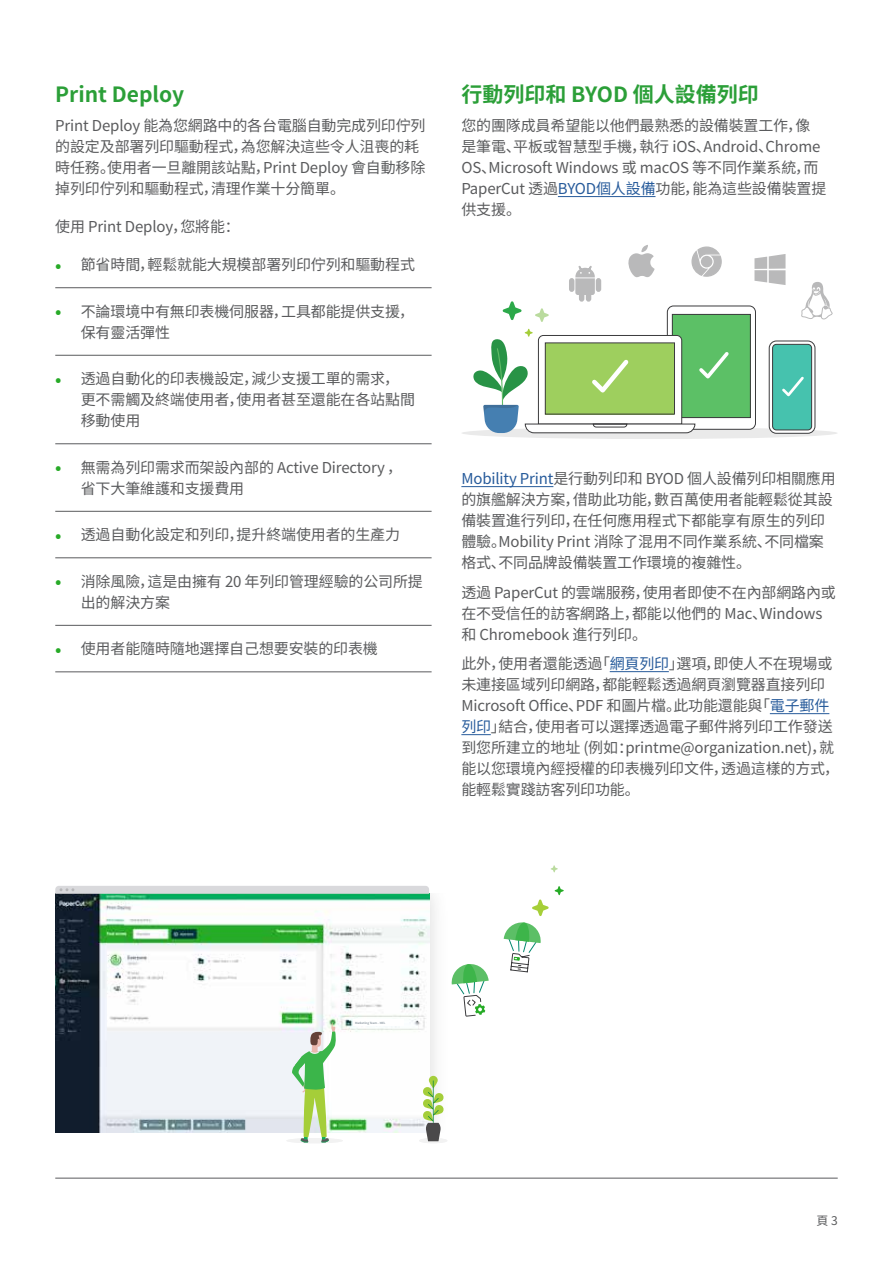
<style>
.page{position:relative;width:893px;height:1263px;background:#fff}
.page>*{position:absolute;margin:0;border:0;box-sizing:border-box;transform-origin:0 0}
.t1{font:700 21px "Source Han Sans CN";color:#2b9f38}
.t2{font:15px/21px "Source Han Sans CN";letter-spacing:-.01em;color:#5a5b5d}
.t3{font:12px "Source Han Sans CN";color:#5a5b5d}
.t4{font:600 3.3px "Source Sans Pro";color:#87939d}
.s1{font-family:"Source Sans Pro";font-size:21px;color:#27aa27}
.s2{color:#275b9b}
</style>
<div class="page">
<hr style="left:55px;top:1178px;width:783px;height:1px;background:#5a5b5d">
<hr style="left:55px;top:287px;width:377px;height:1px;background:#5a5b5d">
<hr style="left:55px;top:355px;width:377px;height:1px;background:#5a5b5d">
<hr style="left:55px;top:443px;width:377px;height:1px;background:#5a5b5d">
<hr style="left:55px;top:511px;width:377px;height:1px;background:#5a5b5d">
<hr style="left:55px;top:557px;width:377px;height:1px;background:#5a5b5d">
<hr style="left:55px;top:625px;width:377px;height:1px;background:#5a5b5d">
<hr style="left:55px;top:671px;width:377px;height:1px;background:#5a5b5d">
<hr style="left:558px;top:196px;width:97px;height:1px;background:#275b9b">
<hr style="left:461px;top:486px;width:92px;height:1px;background:#275b9b">
<hr style="left:610px;top:671px;width:59px;height:1px;background:#275b9b">
<hr style="left:770px;top:713px;width:59px;height:1px;background:#275b9b">
<hr style="left:461px;top:734px;width:30px;height:1px;background:#275b9b">
<div style="left:461px;top:427px;width:377px;height:12px;background:#eaeaea;border-radius:50%"></div>
<svg style="left:503px;top:301px;width:18px;height:19px"></svg>
<svg style="left:535px;top:308px;width:14px;height:14px"></svg>
<div style="left:667px;top:306px;width:89px;height:124px;border:1px solid #3b3b3d;border-radius:6px"></div>
<div style="left:672px;top:314px;width:78px;height:104px;background:#5cc066"></div>
<div style="left:672px;top:314px;width:79px;height:104px;border:1px solid #3b3b3d"></div>
<svg style="left:473px;top:329px;width:259px;height:105px"></svg>
<svg style="left:769px;top:340px;width:47px;height:94px;background:#66beb0"></svg>
<svg style="left:754px;top:254px;width:31px;height:31px"></svg>
<div style="left:569px;top:278px;width:5px;height:14px;border:2px solid #9c9c9d;border-radius:2px"></div>
<div style="left:596px;top:278px;width:5px;height:14px;border:2px solid #9c9c9d;border-radius:2px"></div>
<svg style="left:574px;top:266px;width:26px;height:36px"></svg>
<svg style="left:628px;top:245px;width:27px;height:32px"></svg>
<svg style="left:691px;top:246px;width:31px;height:31px"></svg>
<svg style="left:801px;top:282px;width:31px;height:37px"></svg>
<img style="left:429px;top:894px;width:8px;height:184px">
<img style="left:55px;top:894px;width:374px;height:238px">
<div style="left:286px;top:1138px;width:57px;height:5px;background:#f2f2f2;border-radius:50%"></div>
<svg style="left:419px;top:1138px;width:28px;height:5px"></svg>
<svg style="left:55px;top:886px;width:374px;height:8px;background:#d3d7d8"></svg>
<svg style="left:292px;top:1023px;width:45px;height:119px"></svg>
<div style="left:429px;top:1076px;width:9px;height:12px;background:#a4ce3a;border-radius:4px"></div>
<svg style="left:423px;top:1080px;width:21px;height:61px"></svg>
<div style="left:354px;top:1020px;width:50px;height:6px;background:#fff"></div>
<svg style="left:504px;top:899px;width:45px;height:74px"></svg>
<svg style="left:555px;top:886px;width:9px;height:9px"></svg>
<svg style="left:551px;top:865px;width:7px;height:7px"></svg>
<svg style="left:451px;top:964px;width:38px;height:53px"></svg>
<h1 class="t1" style="left:55px;top:82px;width:130px">Print Deploy</h1>
<p class="t2" style="left:55px;top:116px;width:372px">Print Deploy 能為您網路中的各台電腦自動完成列印佇列的設定及部署列印驅動程式，為您解決這些令人沮喪的耗時任務。使用者一旦離開該站點，Print Deploy 會自動移除掉列印佇列和驅動程式，清理作業十分簡單。</p>
<p class="t2" style="left:55px;top:217px;width:186px">使用 Print Deploy，您將能：</p>
<p class="t2" style="left:55px;top:255px;width:361px"><span class="s1">•</span> 節省時間，輕鬆就能大規模部署列印佇列和驅動程式</p>
<p class="t2" style="left:81px;top:301px;width:335px;text-indent:-26px"><span class="s1">•</span> 不論環境中有無印表機伺服器，工具都能提供支援，保有靈活彈性</p>
<p class="t2" style="left:81px;top:369px;width:336px;text-indent:-26px"><span class="s1">•</span> 透過自動化的印表機設定，減少支援工單的需求，更不需觸及終端使用者，使用者甚至還能在各站點間移動使用</p>
<p class="t2" style="left:81px;top:457px;width:323px;text-indent:-26px"><span class="s1">•</span> 無需為列印需求而架設內部的 Active Directory ，省下大筆維護和支援費用</p>
<p class="t2" style="left:55px;top:525px;width:346px"><span class="s1">•</span> 透過自動化設定和列印，提升終端使用者的生產力</p>
<p class="t2" style="left:81px;top:571px;width:344px;text-indent:-26px"><span class="s1">•</span> 消除風險，這是由擁有 20 年列印管理經驗的公司所提出的解決方案</p>
<p class="t2" style="left:55px;top:639px;width:324px"><span class="s1">•</span> 使用者能隨時隨地選擇自己想要安裝的印表機</p>
<h1 class="t1" style="left:461px;top:82px;width:299px">行動列印和 BYOD 個人設備列印</h1>
<p class="t2" style="left:461px;top:116px;width:366px">您的團隊成員希望能以他們最熟悉的設備裝置工作，像是筆電、平板或智慧型手機，執行 iOS、Android、Chrome<br>OS、Microsoft Windows 或 macOS 等不同作業系統，而<br>PaperCut 透過<span class="s2">BYOD個人設備</span>功能，能為這些設備裝置提供支援。</p>
<p class="t2" style="left:461px;top:469px;width:376px"><span class="s2">Mobility Print</span>是行動列印和 BYOD 個人設備列印相關應用的旗艦解決方案，借助此功能，數百萬使用者能輕鬆從其設備裝置進行列印，在任何應用程式下都能享有原生的列印體驗。Mobility Print 消除了混用不同作業系統、不同檔案格式、不同品牌設備裝置工作環境的複雜性。</p>
<p class="t2" style="left:461px;top:582px;width:376px">透過 PaperCut 的雲端服務，使用者即使不在內部網路內或在不受信任的訪客網路上，都能以他們的 Mac、Windows和 Chromebook 進行列印。</p>
<p class="t2" style="left:461px;top:654px;width:379px">此外，使用者還能透過「<span class="s2">網頁列印</span>」選項，即使人不在現場或未連接區域列印網路，都能輕鬆透過網頁瀏覽器直接列印<br>Microsoft Office、PDF 和圖片檔。此功能還能與「<span class="s2">電子郵件列印</span>」結合，使用者可以選擇透過電子郵件將列印工作發送到您所建立的地址 (例如：printme@organization.net)，就能以您環境內經授權的印表機列印文件，透過這樣的方式，能輕鬆實踐訪客列印功能。</p>
<p class="t4" style="left:355px;top:1020px;width:32px">Marketing Team - MEL</p>
<p class="t3" style="left:817px;top:1214px;width:23px">頁 3</p>
</div>
